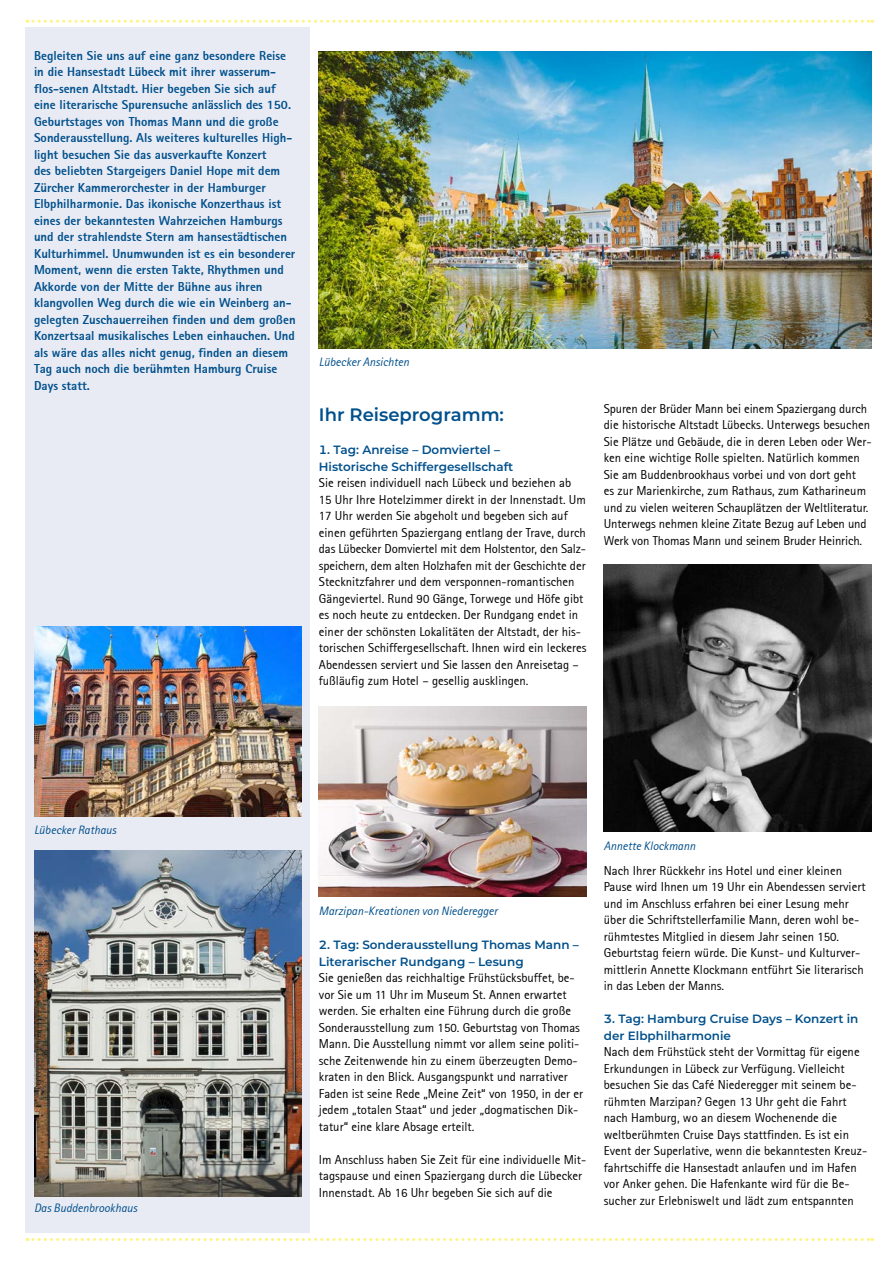
<style>
.page{position:relative;width:893px;height:1263px;background:#fff}
.page>*{position:absolute;margin:0;border:0;box-sizing:border-box;transform-origin:0 0}
.t1{font:600 18px "Montserrat";color:#00508c}
.t2{font:12.75px/16.5px "Rotis Sans Serif";color:#000}
.t3{font:800 12.75px/16.5px "Rotis Sans Serif";color:#00508c}
.t4{font:600 12px/16.5px "Montserrat";color:#00508c}
.t5{font:italic 12px "Rotis Sans Serif";color:#00508c}
</style>
<div class="page">
<div style="left:26px;top:28px;width:284px;height:1205px;background:#e9ebf4"></div>
<svg style="left:27px;top:20px;width:846px;height:3px"></svg>
<svg style="left:27px;top:1238px;width:846px;height:3px"></svg>
<img style="left:319px;top:51px;width:553px;height:298px">
<img style="left:34px;top:626px;width:268px;height:190px">
<img style="left:319px;top:706px;width:268px;height:190px">
<img style="left:34px;top:850px;width:268px;height:346px">
<img style="left:604px;top:564px;width:268px;height:267px">
<p class="t3" style="left:34px;top:47px;width:263px">Begleiten Sie uns auf eine ganz besondere Reise in die Hansestadt Lübeck mit ihrer wasserum&shy;flos-senen Altstadt. Hier begeben Sie sich auf eine literarische Spurensuche anlässlich des 150.<br>Geburtstages von Thomas Mann und die große Sonderausstellung. Als weiteres kulturelles High&shy;light besuchen Sie das ausverkaufte Konzert<br>des beliebten Stargeigers Daniel Hope mit dem Zürcher Kammerorchester in der Hamburger Elbphilharmonie. Das ikonische Konzerthaus ist eines der bekanntesten Wahrzeichen Hamburgs und der strahlendste Stern am hansestädtischen Kulturhimmel. Unumwunden ist es ein besonderer Moment, wenn die ersten Takte, Rhythmen und Akkorde von der Mitte der Bühne aus ihren klangvollen Weg durch die wie ein Weinberg an&shy;gelegten Zuschauerreihen finden und dem großen Konzertsaal musikalisches Leben einhauchen. Und als wäre das alles nicht genug, finden an diesem Tag auch noch die berühmten Hamburg Cruise Days statt.</p>
<p class="t5" style="left:319px;top:354px;width:92px">Lübecker Ansichten</p>
<h1 class="t1" style="left:319px;top:402px;width:187px">Ihr Reiseprogramm:</h1>
<p class="t4" style="left:319px;top:441px;width:196px">1. Tag: Anreise – Domviertel –<br>Historische Schiffergesellschaft</p>
<p class="t2" style="left:319px;top:475px;width:269px">Sie reisen individuell nach Lübeck und beziehen ab 15 Uhr Ihre Hotelzimmer direkt in der Innenstadt. Um 17 Uhr werden Sie abgeholt und begeben sich auf einen geführten Spaziergang entlang der Trave, durch das Lübecker Domviertel mit dem Holstentor, den Salz&shy;speichern, dem alten Holzhafen mit der Geschichte der Stecknitzfahrer und dem versponnen-romantischen Gängeviertel. Rund 90 Gänge, Torwege und Höfe gibt es noch heute zu entdecken. Der Rundgang endet in einer der schönsten Lokalitäten der Altstadt, der his&shy;torischen Schiffergesellschaft. Ihnen wird ein leckeres Abendessen serviert und Sie lassen den Anreisetag – fußläufig zum Hotel – gesellig ausklingen.</p>
<p class="t2" style="left:604px;top:400px;width:269px">Spuren der Brüder Mann bei einem Spaziergang durch die historische Altstadt Lübecks. Unterwegs besuchen Sie Plätze und Gebäude, die in deren Leben oder Wer&shy;ken eine wichtige Rolle spielten. Natürlich kommen Sie am Buddenbrookhaus vorbei und von dort geht<br>es zur Marienkirche, zum Rathaus, zum Katharineum und zu vielen weiteren Schauplätzen der Weltliteratur.<br>Unterwegs nehmen kleine Zitate Bezug auf Leben und Werk von Thomas Mann und seinem Bruder Heinrich.</p>
<p class="t5" style="left:34px;top:822px;width:84px">Lübecker Rathaus</p>
<p class="t5" style="left:34px;top:1201px;width:105px">Das Buddenbrookhaus</p>
<p class="t5" style="left:319px;top:904px;width:180px">Marzipan-Kreationen von Niederegger</p>
<p class="t4" style="left:319px;top:936px;width:261px">2. Tag: Sonderausstellung Thomas Mann –<br>Literarischer Rundgang – Lesung</p>
<p class="t2" style="left:319px;top:970px;width:266px">Sie genießen das reichhaltige Frühstücksbuffet, be&shy;vor Sie um 11 Uhr im Museum St. Annen erwartet werden. Sie erhalten eine Führung durch die große Sonderausstellung zum 150. Geburtstag von Thomas Mann. Die Ausstellung nimmt vor allem seine poIiti&shy;sche Zeitenwende hin zu einem überzeugten Demo&shy;kraten in den Blick. Ausgangspunkt und narrativer Faden ist seine Rede „Meine Zeit“ von 1950, in der er jedem „totalen Staat“ und jeder „dogmatischen Dik&shy;tatur“ eine klare Absage erteilt.</p>
<p class="t2" style="left:319px;top:1151px;width:269px">Im Anschluss haben Sie Zeit für eine individuelle Mit&shy;tagspause und einen Spaziergang durch die Lübecker<br>Innenstadt. Ab 16 Uhr begeben Sie sich auf die</p>
<p class="t5" style="left:604px;top:839px;width:93px">Annette Klockmann</p>
<p class="t2" style="left:604px;top:862px;width:263px">Nach Ihrer Rückkehr ins Hotel und einer kleinen Pause wird Ihnen um 19 Uhr ein Abendessen serviert und im Anschluss erfahren bei einer Lesung mehr über die Schriftstellerfamilie Mann, deren wohl be&shy;rühmtestes Mitglied in diesem Jahr seinen 150.<br>Geburtstag feiern würde. Die Kunst- und Kulturver&shy;mittlerin Annette Klockmann entführt Sie literarisch in das Leben der Manns.</p>
<p class="t4" style="left:604px;top:1010px;width:256px">3. Tag: Hamburg Cruise Days – Konzert in der Elbphilharmonie</p>
<p class="t2" style="left:604px;top:1044px;width:265px">Nach dem Frühstück steht der Vormittag für eigene Erkundungen in Lübeck zur Verfügung. Vielleicht besuchen Sie das Café Niederegger mit seinem be&shy;rühmten Marzipan? Gegen 13 Uhr geht die Fahrt nach Hamburg, wo an diesem Wochenende die weltberühmten Cruise Days stattfinden. Es ist ein Event der Superlative, wenn die bekanntesten Kreuz&shy;fahrtschiffe die Hansestadt anlaufen und im Hafen vor Anker gehen. Die Hafenkante wird für die Be&shy;sucher zur Erlebniswelt und lädt zum entspannten</p>
</div>
